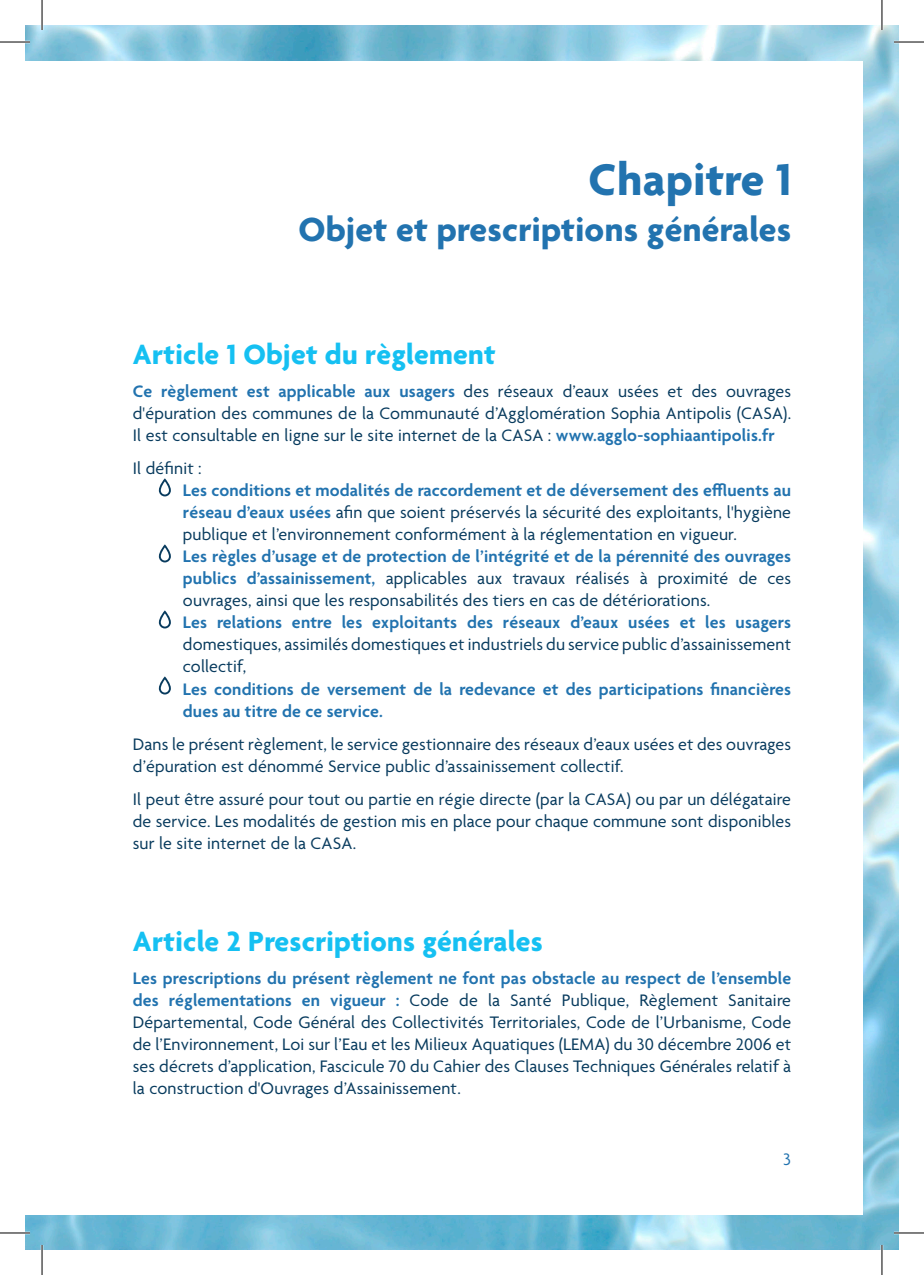
<style>
.page{position:relative;width:924px;height:1275px;background:#fff}
.page>*{position:absolute;margin:0;border:0;box-sizing:border-box;transform-origin:0 0}
.t1{font:700 48px "Agenda";letter-spacing:.01em;color:#2273af}
.t2{font:700 36px "Agenda";letter-spacing:.01em;color:#2273af}
.t3{font:700 30px "Agenda";letter-spacing:.01em;color:#15c0f2}
.t4{font:18px/22px "Agenda";letter-spacing:.01em;color:#083b5e;text-align:justify}
.t5{font:600 18px/22px "Agenda";letter-spacing:.01em;color:#2273af}
.t6{font:18px "Agenda";color:#2273af}
.s1{font-weight:600;color:#2273af}
</style>
<div class="page">
<img style="left:25px;top:25px;width:873px;height:1225px">
<div style="left:25px;top:61px;width:836px;height:1153px;background:#fff"></div>
<svg style="left:159px;top:478px;width:12px;height:18px"></svg>
<svg style="left:159px;top:544px;width:12px;height:18px"></svg>
<svg style="left:159px;top:610px;width:12px;height:18px"></svg>
<svg style="left:159px;top:676px;width:12px;height:18px"></svg>
<hr style="left:0;top:41px;width:30px;height:2px;background:#fff">
<hr style="left:893px;top:41px;width:30px;height:2px;background:#fff">
<hr style="left:0;top:1231px;width:30px;height:3px;background:#fff">
<hr style="left:893px;top:1231px;width:30px;height:3px;background:#fff">
<hr style="left:41px;top:0;width:2px;height:30px;background:#fff">
<hr style="left:41px;top:1245px;width:2px;height:30px;background:#fff">
<hr style="left:880px;top:0;width:2px;height:30px;background:#fff">
<hr style="left:880px;top:1245px;width:2px;height:30px;background:#fff">
<hr style="left:0;top:42px;width:30px;height:1px;background:#000">
<hr style="left:893px;top:42px;width:30px;height:1px;background:#000">
<hr style="left:0;top:1232px;width:30px;height:1px;background:#000">
<hr style="left:893px;top:1232px;width:30px;height:1px;background:#000">
<hr style="left:42px;top:0;width:1px;height:30px;background:#000">
<hr style="left:42px;top:1245px;width:1px;height:30px;background:#000">
<hr style="left:881px;top:0;width:1px;height:30px;background:#000">
<hr style="left:881px;top:1245px;width:1px;height:30px;background:#000">
<h1 class="t1" style="left:588px;top:154px;width:204px">Chapitre 1</h1>
<h2 class="t2" style="left:298px;top:210px;width:494px">Objet et prescriptions générales</h2>
<h3 class="t3" style="left:133px;top:338px;width:364px">Article 1 Objet du règlement</h3>
<p class="t4" style="left:133px;top:381px;width:659px"><span class="s1">Ce règlement est applicable aux usagers</span> des réseaux d’eaux usées et des ouvrages d'épuration des communes de la Communauté d’Agglomération Sophia Antipolis (CASA).<br>Il est consultable en ligne sur le site internet de la CASA : <span class="s1">www.agglo-sophiaantipolis.fr</span></p>
<p class="t4" style="left:133px;top:459px;width:70px">Il définit :</p>
<p class="t4" style="left:183px;top:481px;width:609px"><span class="s1">Les conditions et modalités de raccordement et de déversement des effluents au réseau d’eaux usées</span> afin que soient préservés la sécurité des exploitants, l'hygiène publique et l’environnement conformément à la réglementation en vigueur.</p>
<p class="t4" style="left:183px;top:547px;width:609px"><span class="s1">Les règles d’usage et de protection de l’intégrité et de la pérennité des ouvrages publics d’assainissement,</span> applicables aux travaux réalisés à proximité de ces ouvrages, ainsi que les responsabilités des tiers en cas de détériorations.</p>
<p class="t5" style="left:183px;top:613px;width:609px">Les relations entre les exploitants des réseaux d’eaux usées et les usagers</p>
<p class="t4" style="left:183px;top:635px;width:609px">domestiques, assimilés domestiques et industriels du service public d’assainissement collectif,</p>
<p class="t5" style="left:183px;top:679px;width:609px">Les conditions de versement de la redevance et des participations financières dues au titre de ce service.</p>
<p class="t4" style="left:133px;top:734px;width:659px">Dans le présent règlement, le service gestionnaire des réseaux d’eaux usées et des ouvrages d’épuration est dénommé Service public d’assainissement collectif.</p>
<p class="t4" style="left:133px;top:789px;width:659px">Il peut être assuré pour tout ou partie en régie directe (par la CASA) ou par un délégataire de service. Les modalités de gestion mis en place pour chaque commune sont disponibles sur le site internet de la CASA.</p>
<h3 class="t3" style="left:133px;top:925px;width:411px">Article 2 Prescriptions générales</h3>
<p class="t4" style="left:133px;top:968px;width:659px"><span class="s1">Les prescriptions du présent règlement ne font pas obstacle au respect de l’ensemble des réglementations en vigueur :</span> Code de la Santé Publique, Règlement Sanitaire Départemental, Code Général des Collectivités Territoriales, Code de l’Urbanisme, Code de l’Environnement, Loi sur l’Eau et les Milieux Aquatiques (LEMA) du 30 décembre 2006 et ses décrets d’application, Fascicule 70 du Cahier des Clauses Techniques Générales relatif à la construction d'Ouvrages d’Assainissement.</p>
<p class="t6" style="left:783px;top:1149px;width:9px">3</p>
</div>
